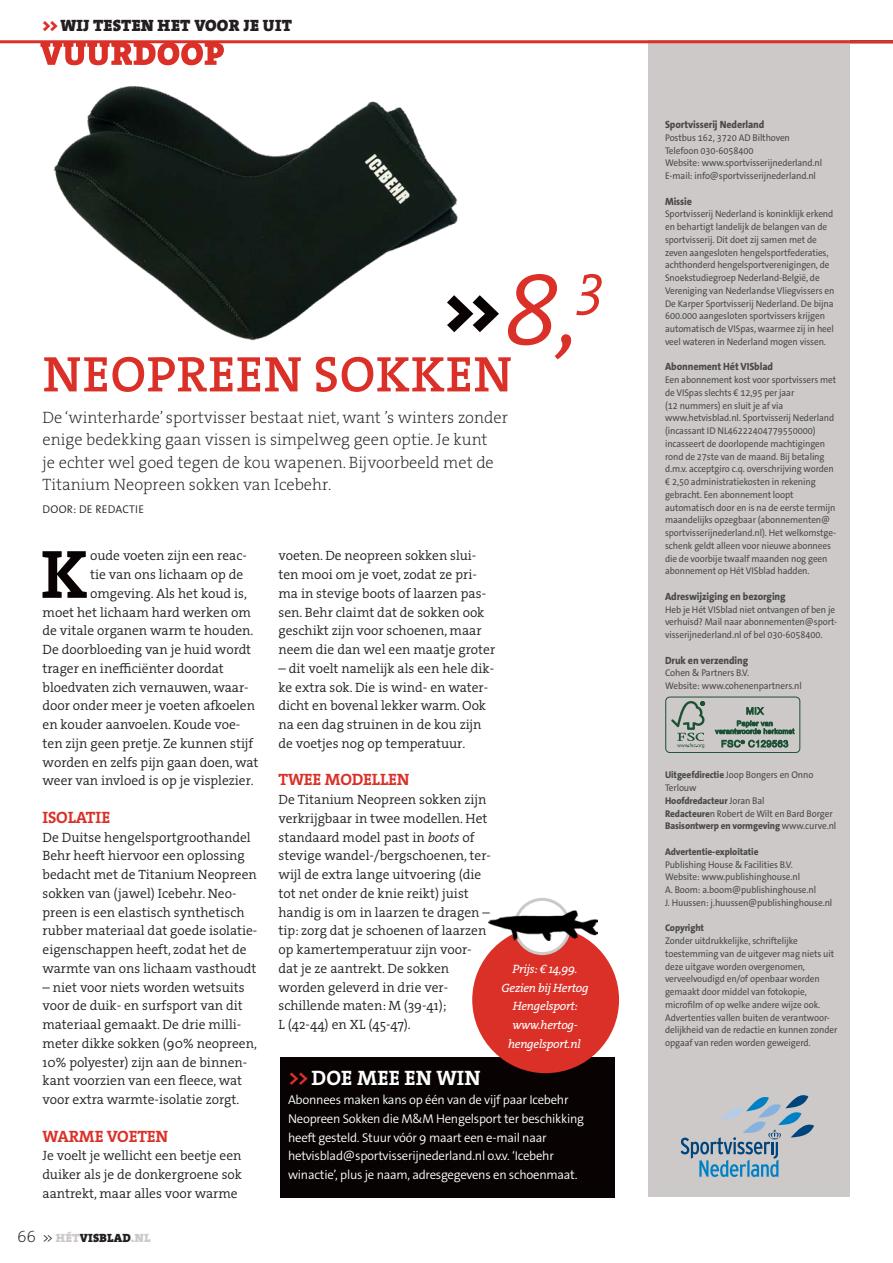
<style>
.page{position:relative;width:893px;height:1263px;background:#fff}
.page>*{position:absolute;margin:0;border:0;box-sizing:border-box;transform-origin:0 0}
.t1{font:69px "The Serif HP7 Bld";color:#080302}
.t2{font:900 59.7px "The Sans Os F";color:#080302}
.t3{font:50.55px "The Serif HP6 Se Bld";letter-spacing:.015em;color:#da3028}
.t4{font:21px "The Serif HP7 Bld";color:#fff}
.t5{font:16.5px/22.5px "The Serif HP2 Ex Lig";color:#231f20}
.t6{font:16.5px "The Serif HP7 Bld";letter-spacing:-.01em;color:#da3028}
.t7{font:16.5px "The Serif HP9 Blk";letter-spacing:.015em;color:#231f20}
.t8{font:13.5px/18.8px "The Serif HP4 Se Lig";color:#231f20}
.t9{font:300 12.75px/18.8px "The Sans Os F";letter-spacing:-.02em;color:#fff}
.t10{font:12.15px/18.8px "The Serif HP5 Plain IT";letter-spacing:-.02em;color:#fff;text-align:center}
.t11{font:12px "The Serif HP9 Blk";letter-spacing:.015em;color:#231f20}
.t12{font:300 11.25px "The Sans Os F";letter-spacing:.02em;color:#231f20}
.t13{font:800 10.5px "The Sans Os F";letter-spacing:-.01em;color:#4b494a;scale:.95 1}
.t14{font:9.75px/12.8px "The Sans Os F";letter-spacing:-.01em;color:#4b494a;scale:.95 1}
.t15{font:800 9.75px "The Sans Os F";letter-spacing:-.01em;color:#4b494a;scale:.95 1}
.s1{color:#da3028}
.s2{font-family:"The Serif HP4 Se Lig IT";font-weight:400;font-size:102.45px;color:#da3028}
.s3{font-family:"The Serif HP2 Ex Lig";font-size:16.5px}
.s4{font-family:"The Sans Os F";font-weight:300}
.s5{color:#cdc9c8}
.s6{font-family:"The Serif HP4 Se Lig IT"}
.s7{font-weight:800}
</style>
<div class="page">
<div style="left:648px;top:40px;width:202px;height:1156px;background:#cdc9c8"></div>
<img style="left:53px;top:43px;width:436px;height:298px">
<hr style="left:0;top:40px;width:893px;height:3px;background:#da3028">
<svg style="left:40px;top:43px;width:184px;height:22px"></svg>
<svg style="left:680px;top:1095px;width:134px;height:82px"></svg>
<div style="left:665px;top:697px;width:135px;height:56px;border:1px solid #236943;border-radius:4px"></div>
<svg style="left:671px;top:701px;width:34px;height:47px"></svg>
<svg style="left:715px;top:707px;width:79px;height:40px"></svg>
<div style="left:280px;top:1057px;width:334px;height:141px;background:#080302"></div>
<div style="left:472px;top:926px;width:147px;height:147px;background:#da3028;border-radius:50%"></div>
<svg style="left:515px;top:899px;width:54px;height:55px"></svg>
<div style="left:514px;top:898px;width:57px;height:57px;border:3px solid #cdc9c8;border-radius:50%"></div>
<img style="left:489px;top:911px;width:108px;height:29px">
<h3 class="t7" style="left:42px;top:15px;width:251px"><span class="s1">&gt;&gt;</span> WIJ TESTEN HET VOOR JE UIT</h3>
<h2 class="t2" style="left:444px;top:273px;width:163px">&gt;&gt;<span class="s2">8,</span><sup>3</sup></h2>
<h3 class="t3" style="left:43px;top:341px;width:471px">NEOPREEN SOKKEN</h3>
<h3 class="t5" style="left:43px;top:406px;width:467px">De ‘winterharde’ sportvisser bestaat niet, want ’s winters zonder enige bedekking gaan vissen is simpelweg geen optie. Je kunt<br>je echter wel goed tegen de kou wapenen. Bijvoorbeeld met de Titanium Neopreen sokken van Icebehr.</h3>
<p class="t12" style="left:43px;top:501px;width:103px">DOOR: DE REDACTIE</p>
<h1 class="t1" style="left:41px;top:529px;width:49px">K</h1>
<h3 class="t8" style="left:90px;top:546px;width:158px">oude voeten zijn een reac-</h3>
<h3 class="t8" style="left:90px;top:565px;width:155px">tie van ons lichaam op de</h3>
<h3 class="t8" style="left:90px;top:584px;width:158px">omgeving. Als het koud is,</h3>
<h3 class="t8" style="left:43px;top:603px;width:210px">moet het lichaam hard werken om</h3>
<h3 class="t8" style="left:43px;top:621px;width:212px">de vitale organen warm te houden.</h3>
<h3 class="t8" style="left:43px;top:640px;width:210px">De doorbloeding van je huid wordt</h3>
<h3 class="t8" style="left:43px;top:659px;width:183px">trager en inefficiënter doordat</h3>
<h3 class="t8" style="left:43px;top:678px;width:208px">bloedvaten zich vernauwen, waar-</h3>
<h3 class="t8" style="left:43px;top:696px;width:214px">door onder meer je voeten afkoelen</h3>
<h3 class="t8" style="left:43px;top:715px;width:199px">en kouder aanvoelen. Koude voe-</h3>
<h3 class="t8" style="left:43px;top:734px;width:212px">ten zijn geen pretje. Ze kunnen stijf</h3>
<h3 class="t8" style="left:43px;top:753px;width:217px">worden en zelfs pijn gaan doen, wat</h3>
<h3 class="t8" style="left:43px;top:771px;width:213px">weer van invloed is op je visplezier.</h3>
<h3 class="t6" style="left:43px;top:806px;width:69px">ISOLATIE</h3>
<p class="t8" style="left:43px;top:828px;width:216px">De Duitse hengelsportgroothandel Behr heeft hiervoor een oplossing bedacht met de Titanium Neopreen sokken van (jawel) Icebehr. Neo&shy;preen is een elastisch synthetisch rubber materiaal dat goede isolatie&shy;eigenschappen heeft, zodat het de warmte van ons lichaam vasthoudt</p>
<p class="t8" style="left:43px;top:978px;width:216px">– niet voor niets worden wetsuits voor de duik- en surfsport van dit materiaal gemaakt. De drie milli&shy;meter dikke sokken (90% neopreen, 10% polyester) zijn aan de binnen&shy;kant voorzien van een fleece, wat voor extra warmte-isolatie zorgt.</p>
<h3 class="t6" style="left:43px;top:1125px;width:127px">WARME VOETEN</h3>
<h3 class="t8" style="left:43px;top:1146px;width:201px;text-align:justify">Je voelt je wellicht een beetje een duiker als je de donkergroene sok aantrekt, maar alles voor warme</h3>
<p class="t11" style="left:17px;top:1230px;width:135px"><span class="s3">66</span> <span class="s4">&gt;&gt;</span> <span class="s5">HÉT</span>VISBLAD<span class="s5">.NL</span></p>
<h3 class="t8" style="left:278px;top:546px;width:218px">voeten. De neopreen sokken slui&shy;ten mooi om je voet, zodat ze pri&shy;ma in stevige boots of laarzen pas&shy;sen. Behr claimt dat de sokken ook geschikt zijn voor schoenen, maar neem die dan wel een maatje groter</h3>
<h3 class="t8" style="left:278px;top:659px;width:217px">– dit voelt namelijk als een hele dik&shy;ke extra sok. Die is wind- en water&shy;dicht en bovenal lekker warm. Ook na een dag struinen in de kou zijn de voetjes nog op temperatuur.</h3>
<h3 class="t6" style="left:278px;top:769px;width:133px">TWEE MODELLEN</h3>
<p class="t8" style="left:278px;top:790px;width:214px">De Titanium Neopreen sokken zijn verkrijgbaar in twee modellen. Het standaard model past in <span class="s6">boots</span> of stevige wandel-/bergschoenen, ter&shy;wijl de extra lange uitvoering (die tot net onder de knie reikt) juist handig is om in laarzen te dragen – tip: zorg dat je schoenen of laarzen op kamertemperatuur zijn voor&shy;dat je ze aantrekt. De sokken worden geleverd in drie ver&shy;schillende maten: M (39-41);<br>L (42-44) en XL (45-47).</p>
<h3 class="t4" style="left:288px;top:1064px;width:194px"><span class="s1">&gt;&gt;</span> DOE MEE EN WIN</h3>
<p class="t9" style="left:288px;top:1090px;width:297px">Abonnees maken kans op één van de vijf paar Icebehr Neopreen Sokken die M&amp;M Hengelsport ter beschikking heeft gesteld. Stuur vóór 9 maart een e-mail naar hetvisblad@sportvisserijnederland.nl o.v.v. ‘Icebehr winactie’, plus je naam, adresgegevens en schoenmaat.</p>
<p class="t10" style="left:502px;top:960px;width:89px">Prijs: € 14,99.<br>Gezien bij Hertog<br>Hengelsport: www.hertog&shy;hengelsport.nl</p>
<p class="t13" style="left:665px;top:118px;width:106px">Sportvisserij Nederland</p>
<p class="t14" style="left:665px;top:131px;width:167px">Postbus 162, 3720 AD Bilthoven Telefoon 030-6058400<br>Website: www.sportvisserijnederland.nl E-mail: info@sportvisserijnederland.nl</p>
<p class="t13" style="left:665px;top:194px;width:30px">Missie</p>
<p class="t14" style="left:665px;top:208px;width:180px">Sportvisserij Nederland is koninklijk erkend en behartigt landelijk de belangen van de sportvisserij. Dit doet zij samen met de zeven aangesloten hengelsportfederaties, achthonderd hengelsportverenigingen, de Snoekstudiegroep Nederland-België, de Vereniging van Nederlandse Vliegvissers en De Karper Sportvisserij Nederland. De bijna 600.000 aangesloten sportvissers krijgen automatisch de VISpas, waarmee zij in heel veel wateren in Nederland mogen vissen.</p>
<p class="t13" style="left:665px;top:360px;width:115px">Abonnement Hét VISblad</p>
<p class="t14" style="left:665px;top:373px;width:182px">Een abonnement kost voor sportvissers met de VISpas slechts € 12,95 per jaar<br>(12 nummers) en sluit je af via www.hetvisblad.nl. Sportvisserij Nederland (incassant ID NL46222404779550000) incasseert de doorlopende machtigingen rond de 27ste van de maand. Bij betaling d.m.v. acceptgiro c.q. overschrijving worden € 2,50 administratiekosten in rekening gebracht. Een abonnement loopt automatisch door en is na de eerste termijn maandelijks opzegbaar (abonnementen@ sportvisserijnederland.nl). Het welkomstge&shy;schenk geldt alleen voor nieuwe abonnees die de voorbije twaalf maanden nog geen abonnement op Hét VISblad hadden.</p>
<p class="t13" style="left:665px;top:589px;width:128px">Adreswijziging en bezorging</p>
<p class="t14" style="left:665px;top:603px;width:183px">Heb je Hét VISblad niet ontvangen of ben je verhuisd? Mail naar abonnementen@sport&shy;visserijnederland.nl of bel 030-6058400.</p>
<p class="t13" style="left:665px;top:653px;width:89px">Druk en verzending</p>
<p class="t14" style="left:665px;top:667px;width:145px">Cohen &amp; Partners B.V.<br>Website: www.cohenenpartners.nl</p>
<p class="t14" style="left:665px;top:769px;width:182px"><span class="s7">Uitgeefdirectie</span> Joop Bongers en Onno<br>Terlouw<br><span class="s7">Hoofdredacteur</span> Joran Bal<br><span class="s7">Redacteure</span>n Robert de Wilt en Bard Borger<br><span class="s7">Basisontwerp en vormgeving</span> www.curve.nl</p>
<p class="t15" style="left:665px;top:845px;width:100px">Advertentie-exploitatie</p>
<p class="t14" style="left:665px;top:858px;width:178px">Publishing House &amp; Facilities B.V.<br>Website: www.publishinghouse.nl<br>A. Boom: a.boom@publishinghouse.nl<br>J. Huussen: j.huussen@publishinghouse.nl</p>
<p class="t15" style="left:665px;top:922px;width:42px">Copyright</p>
<p class="t14" style="left:665px;top:934px;width:183px">Zonder uitdrukkelijke, schriftelijke toestemming van de uitgever mag niets uit deze uitgave worden overgenomen, verveelvoudigd en/of openbaar worden gemaakt door middel van fotokopie, microfilm of op welke andere wijze ook.<br>Advertenties vallen buiten de verantwoor&shy;delijkheid van de redactie en kunnen zonder opgaaf van reden worden geweigerd.</p>
</div>
